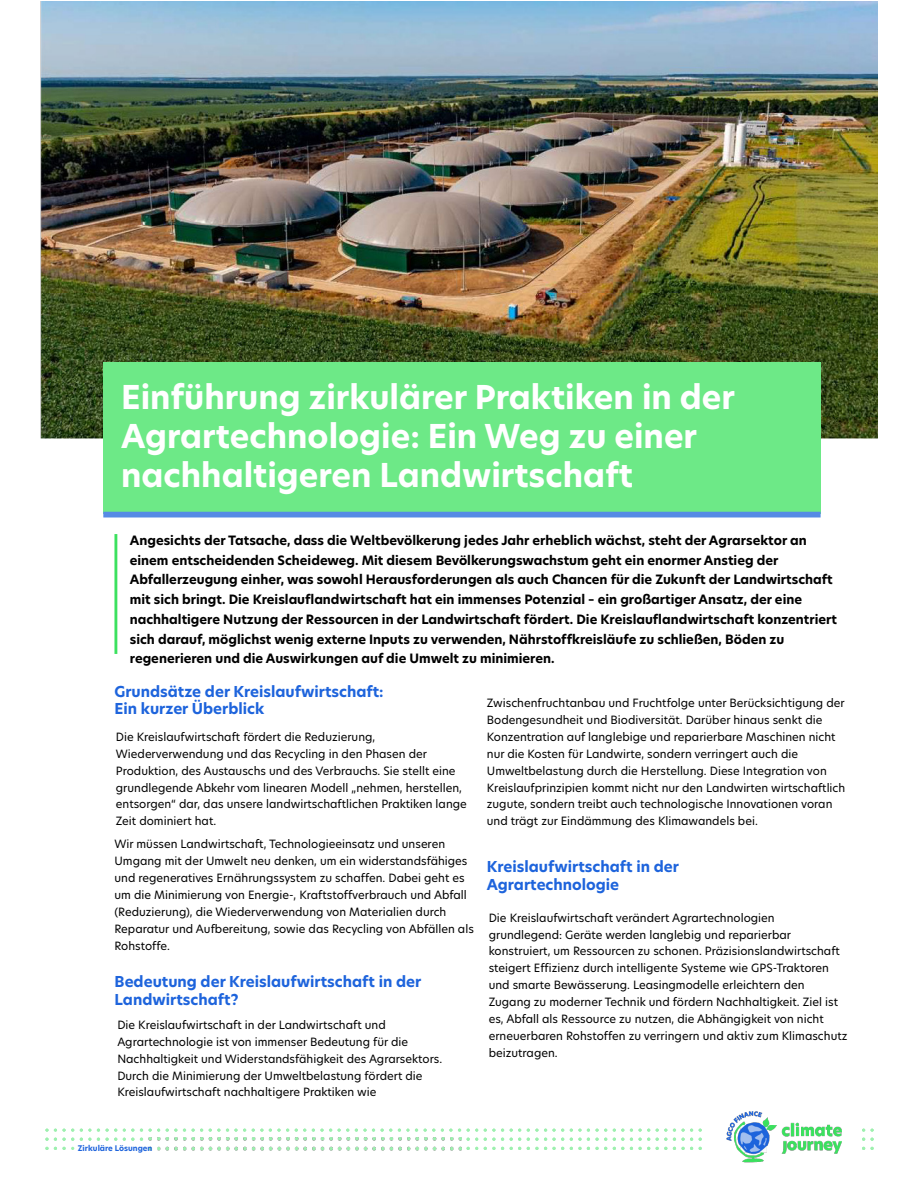
<style>
.page{position:relative;width:918px;height:1188px;background:#fff}
.page>*{position:absolute;margin:0;border:0;box-sizing:border-box;transform-origin:0 0}
.t1{font:700 32.25px/39px "New Hero";color:#fff}
.t2{font:700 14.7px/17.7px "New Hero";color:#1e64dc}
.t3{font:700 12.6px/19.6px "New Hero";color:#000}
.t4{font:11.25px/16.8px "New Hero";color:#000}
.t5{font:700 7.65px "New Hero";color:#1e64dc}
</style>
<div class="page">
<img style="left:40px;top:2px;width:838px;height:436px">
<div style="left:103px;top:362px;width:718px;height:152px;background:#6de987"></div>
<div style="left:103px;top:512px;width:718px;height:5px;background:#568be5"></div>
<hr style="left:114px;top:534px;width:3px;height:120px;background:#3ce15f">
<svg style="left:862px;top:1138px;width:12px;height:3px"></svg>
<svg style="left:862px;top:1129px;width:12px;height:3px"></svg>
<svg style="left:862px;top:1147px;width:12px;height:3px"></svg>
<svg style="left:80px;top:1138px;width:11px;height:3px"></svg>
<svg style="left:97px;top:1138px;width:20px;height:3px"></svg>
<svg style="left:123px;top:1138px;width:11px;height:3px"></svg>
<svg style="left:467px;top:1138px;width:11px;height:3px"></svg>
<svg style="left:484px;top:1138px;width:20px;height:3px"></svg>
<svg style="left:510px;top:1138px;width:11px;height:3px"></svg>
<svg style="left:527px;top:1138px;width:37px;height:3px"></svg>
<svg style="left:570px;top:1138px;width:37px;height:3px"></svg>
<svg style="left:613px;top:1138px;width:11px;height:3px"></svg>
<svg style="left:630px;top:1138px;width:20px;height:3px"></svg>
<svg style="left:656px;top:1138px;width:11px;height:3px"></svg>
<svg style="left:673px;top:1138px;width:20px;height:3px"></svg>
<svg style="left:45px;top:1129px;width:29px;height:3px"></svg>
<svg style="left:80px;top:1129px;width:11px;height:3px"></svg>
<svg style="left:97px;top:1129px;width:20px;height:3px"></svg>
<svg style="left:123px;top:1129px;width:11px;height:3px"></svg>
<svg style="left:149px;top:1129px;width:11px;height:3px"></svg>
<svg style="left:166px;top:1129px;width:11px;height:3px"></svg>
<svg style="left:192px;top:1129px;width:11px;height:3px"></svg>
<svg style="left:209px;top:1129px;width:11px;height:3px"></svg>
<svg style="left:226px;top:1129px;width:20px;height:3px"></svg>
<svg style="left:252px;top:1129px;width:37px;height:3px"></svg>
<svg style="left:295px;top:1129px;width:11px;height:3px"></svg>
<svg style="left:312px;top:1129px;width:20px;height:3px"></svg>
<svg style="left:338px;top:1129px;width:11px;height:3px"></svg>
<svg style="left:355px;top:1129px;width:20px;height:3px"></svg>
<svg style="left:381px;top:1129px;width:11px;height:3px"></svg>
<svg style="left:398px;top:1129px;width:20px;height:3px"></svg>
<svg style="left:424px;top:1129px;width:11px;height:3px"></svg>
<svg style="left:441px;top:1129px;width:20px;height:3px"></svg>
<svg style="left:467px;top:1129px;width:11px;height:3px"></svg>
<svg style="left:484px;top:1129px;width:20px;height:3px"></svg>
<svg style="left:510px;top:1129px;width:11px;height:3px"></svg>
<svg style="left:527px;top:1129px;width:37px;height:3px"></svg>
<svg style="left:570px;top:1129px;width:37px;height:3px"></svg>
<svg style="left:613px;top:1129px;width:11px;height:3px"></svg>
<svg style="left:630px;top:1129px;width:20px;height:3px"></svg>
<svg style="left:656px;top:1129px;width:11px;height:3px"></svg>
<svg style="left:673px;top:1129px;width:20px;height:3px"></svg>
<svg style="left:467px;top:1147px;width:11px;height:3px"></svg>
<svg style="left:484px;top:1147px;width:20px;height:3px"></svg>
<svg style="left:510px;top:1147px;width:11px;height:3px"></svg>
<svg style="left:527px;top:1147px;width:37px;height:3px"></svg>
<svg style="left:570px;top:1147px;width:37px;height:3px"></svg>
<svg style="left:613px;top:1147px;width:11px;height:3px"></svg>
<svg style="left:630px;top:1147px;width:20px;height:3px"></svg>
<svg style="left:656px;top:1147px;width:11px;height:3px"></svg>
<svg style="left:673px;top:1147px;width:20px;height:3px"></svg>
<img style="left:148px;top:1137px;width:313px;height:13px">
<svg style="left:45px;top:1138px;width:29px;height:3px"></svg>
<svg style="left:45px;top:1147px;width:29px;height:3px"></svg>
<img style="left:726px;top:1112px;width:116px;height:50px">
<h1 class="t1" style="left:121px;top:378px;width:615px">Einführung zirkulärer Praktiken in der<br>Agrartechnologie: Ein Weg zu einer nachhaltigeren Landwirtschaft</h1>
<p class="t3" style="left:130px;top:531px;width:709px">Angesichts der Tatsache, dass die Weltbevölkerung jedes Jahr erheblich wächst, steht der Agrarsektor an einem entscheidenden Scheideweg. Mit diesem Bevölkerungswachstum geht ein enormer Anstieg der Abfallerzeugung einher, was sowohl Herausforderungen als auch Chancen für die Zukunft der Landwirtschaft mit sich bringt. Die Kreislauflandwirtschaft hat ein immenses Potenzial – ein großartiger Ansatz, der eine nachhaltigere Nutzung der Ressourcen in der Landwirtschaft fördert. Die Kreislauflandwirtschaft konzentriert sich darauf, möglichst wenig externe Inputs zu verwenden, Nährstoffkreisläufe zu schließen, Böden zu regenerieren und die Auswirkungen auf die Umwelt zu minimieren.</p>
<h2 class="t2" style="left:114px;top:683px;width:271px;line-height:17px">Grundsätze der Kreislaufwirtschaft:<br>Ein kurzer Überblick</h2>
<p class="t4" style="left:116px;top:728px;width:352px">Die Kreislaufwirtschaft fördert die Reduzierung, Wiederverwendung und das Recycling in den Phasen der Produktion, des Austauschs und des Verbrauchs. Sie stellt eine grundlegende Abkehr vom linearen Modell „nehmen, herstellen, entsorgen“ dar, das unsere landwirtschaftlichen Praktiken lange Zeit dominiert hat.</p>
<p class="t4" style="left:114px;top:836px;width:361px">Wir müssen Landwirtschaft, Technologieeinsatz und unseren Umgang mit der Umwelt neu denken, um ein widerstandsfähiges und regeneratives Ernährungssystem zu schaffen. Dabei geht es um die Minimierung von Energie-, Kraftstoffverbrauch und Abfall (Reduzierung), die Wiederverwendung von Materialien durch Reparatur und Aufbereitung, sowie das Recycling von Abfällen als Rohstoffe.</p>
<h2 class="t2" style="left:115px;top:973px;width:308px">Bedeutung der Kreislaufwirtschaft in der<br>Landwirtschaft?</h2>
<p class="t4" style="left:117px;top:1016px;width:326px">Die Kreislaufwirtschaft in der Landwirtschaft und Agrartechnologie ist von immenser Bedeutung für die Nachhaltigkeit und Widerstandsfähigkeit des Agrarsektors.<br>Durch die Minimierung der Umweltbelastung fördert die Kreislaufwirtschaft nachhaltigere Praktiken wie</p>
<p class="t4" style="left:487px;top:695px;width:360px">Zwischenfruchtanbau und Fruchtfolge unter Berücksichtigung der Bodengesundheit und Biodiversität. Darüber hinaus senkt die Konzentration auf langlebige und reparierbare Maschinen nicht nur die Kosten für Landwirte, sondern verringert auch die Umweltbelastung durch die Herstellung. Diese Integration von Kreislaufprinzipien kommt nicht nur den Landwirten wirtschaftlich zugute, sondern treibt auch technologische Innovationen voran und trägt zur Eindämmung des Klimawandels bei.</p>
<h2 class="t2" style="left:487px;top:858px;width:194px">Kreislaufwirtschaft in der<br>Agrartechnologie</h2>
<p class="t4" style="left:489px;top:909px;width:360px">Die Kreislaufwirtschaft verändert Agrartechnologien grundlegend: Geräte werden langlebig und reparierbar konstruiert, um Ressourcen zu schonen. Präzisionslandwirtschaft steigert Effizienz durch intelligente Systeme wie GPS-Traktoren und smarte Bewässerung. Leasingmodelle erleichtern den Zugang zu moderner Technik und fördern Nachhaltigkeit. Ziel ist es, Abfall als Ressource zu nutzen, die Abhängigkeit von nicht erneuerbaren Rohstoffen zu verringern und aktiv zum Klimaschutz beizutragen.</p>
<p class="t5" style="left:78px;top:1143px;width:76px">Zirkuläre Lösungen</p>
</div>
